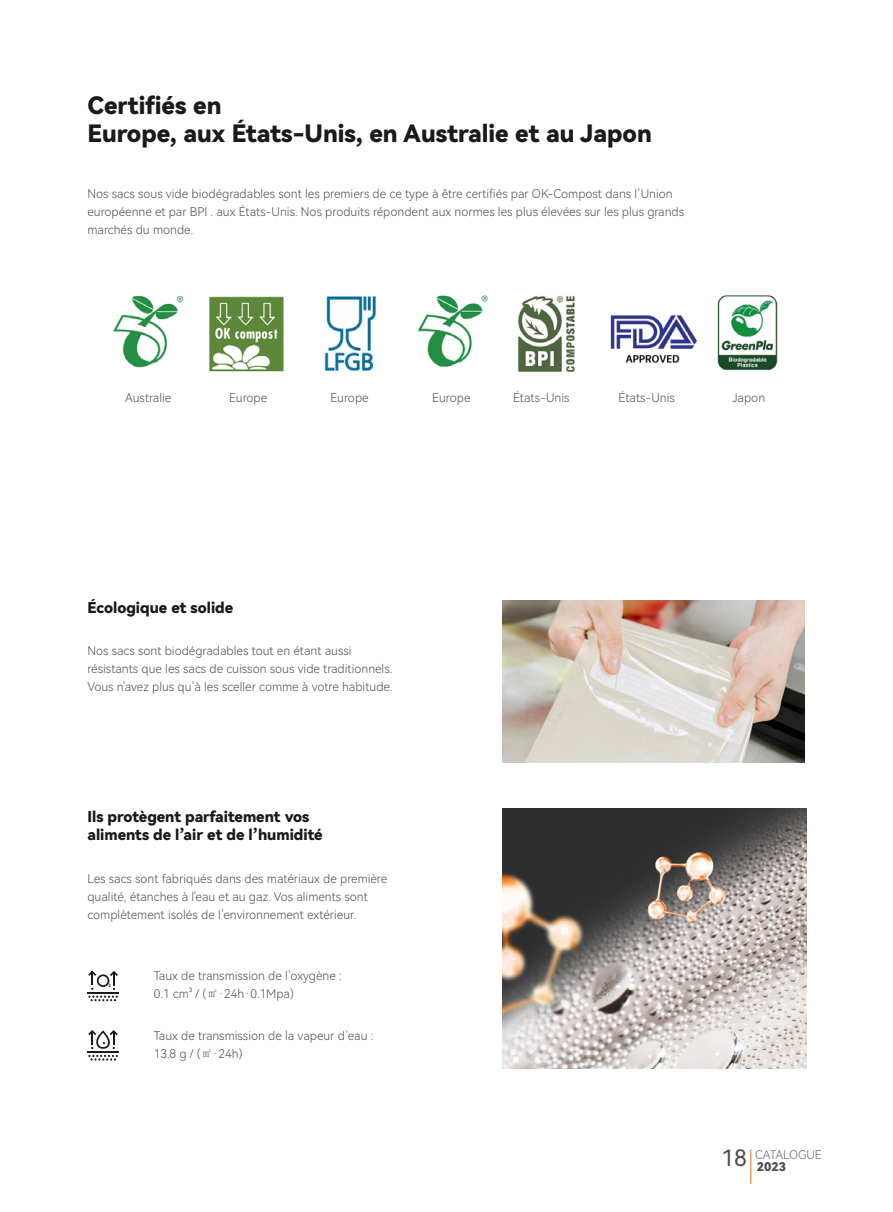
<style>
.page{position:relative;width:893px;height:1212px;background:#fff}
.page>*{position:absolute;margin:0;border:0;box-sizing:border-box;transform-origin:0 0}
.t1{font:24px/28.8px "Harmony OS Sans Black";color:#1a1a1a}
.t2{font:15px/18px "Harmony OS Sans Black";color:#1a1a1a}
.t3{font:12px/18px "Harmony OS Sans Light";color:#4d4d4d}
.t4{font:12px "Harmony OS Sans Light";color:#666}
.t5{font:12px "Harmony OS Sans Black";color:#4d4d4d}
.s1{font-family:"Adobe Song Std";font-weight:300}
.s2{font-family:"Harmony OS Sans";font-size:22.5px;color:#4d4d4d}
</style>
<div class="page">
<hr style="left:751px;top:1149px;width:1px;height:35px;background:#f06e00">
<img style="left:113px;top:295px;width:665px;height:77px">
<hr style="left:87px;top:1051px;width:32px;height:2px;background:#1a1a1a">
<svg style="left:88px;top:1055px;width:30px;height:5px"></svg>
<svg style="left:88px;top:1030px;width:30px;height:19px"></svg>
<hr style="left:87px;top:992px;width:32px;height:2px;background:#1a1a1a">
<svg style="left:88px;top:971px;width:30px;height:30px"></svg>
<img style="left:503px;top:809px;width:303px;height:259px">
<img style="left:503px;top:600px;width:301px;height:163px">
<h1 class="t1" style="left:87px;top:90px;width:566px">Certifiés en<br>Europe, aux États-Unis, en Australie et au Japon</h1>
<p class="t3" style="left:87px;top:184px;width:598px">Nos sacs sous vide biodégradables sont les premiers de ce type à être certifiés par OK-Compost dans l’Union européenne et par BPI . aux États-Unis. Nos produits répondent aux normes les plus élevées sur les plus grands marchés du monde.</p>
<p class="t3" style="left:125px;top:388px;width:48px">Australie</p>
<p class="t3" style="left:229px;top:388px;width:40px">Europe</p>
<p class="t3" style="left:330px;top:388px;width:40px">Europe</p>
<p class="t3" style="left:432px;top:388px;width:40px">Europe</p>
<p class="t3" style="left:513px;top:388px;width:58px">États-Unis</p>
<p class="t3" style="left:619px;top:388px;width:58px">États-Unis</p>
<p class="t3" style="left:732px;top:388px;width:34px">Japon</p>
<p class="t2" style="left:87px;top:598px;width:147px">Écologique et solide</p>
<p class="t3" style="left:87px;top:641px;width:307px">Nos sacs sont biodégradables tout en étant aussi résistants que les sacs de cuisson sous vide traditionnels.<br>Vous n'avez plus qu’à les sceller comme à votre habitude.</p>
<p class="t2" style="left:87px;top:807px;width:237px">Ils protègent parfaitement vos aliments de l’air et de l’humidité</p>
<p class="t3" style="left:87px;top:869px;width:301px">Les sacs sont fabriqués dans des matériaux de première qualité, étanches à l'eau et au gaz. Vos aliments sont complètement isolés de l’environnement extérieur.</p>
<p class="t3" style="left:154px;top:967px;width:190px">Taux de transmission de l’oxygène :<br>0.1 cm³ / (<span class="s1">㎡</span>·24h·0.1Mpa)</p>
<p class="t3" style="left:154px;top:1026px;width:221px">Taux de transmission de la vapeur d’eau :<br>13.8 g / (<span class="s1">㎡</span>·24h)</p>
<p class="t4" style="left:721px;top:1146px;width:102px"><span class="s2">18</span> CATALOGUE</p>
<p class="t5" style="left:757px;top:1158px;width:31px">2023</p>
</div>
